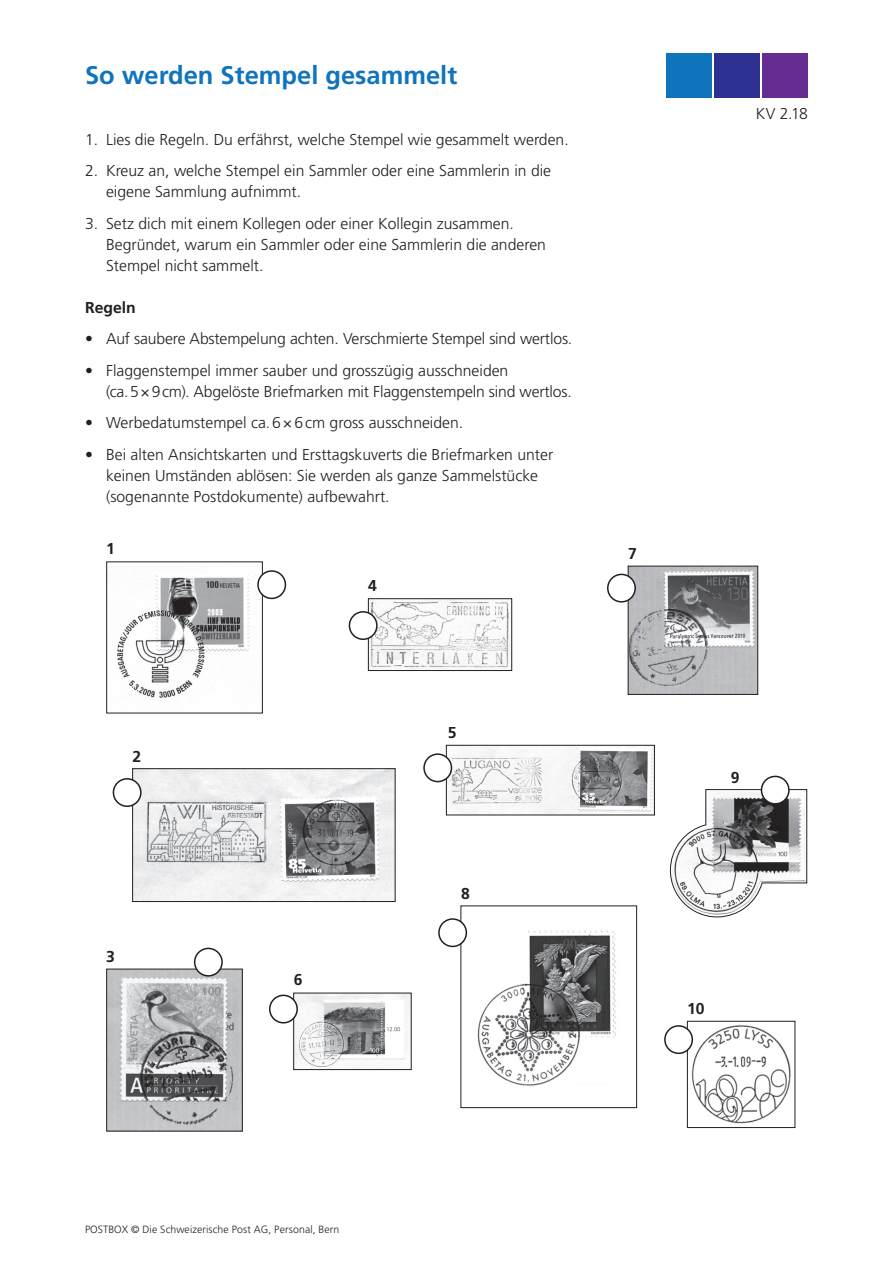
<style>
.page{position:relative;width:893px;height:1263px;background:#fff}
.page>*{position:absolute;margin:0;border:0;box-sizing:border-box;transform-origin:0 0}
.t1{font:700 25.5px "Frutiger";color:#1074bc}
.t2{font:300 15.75px/21px "Frutiger";color:#231f20}
.t3{font:700 15.75px "Frutiger";color:#231f20}
.t4{font:300 10.5px "Frutiger LT Std";letter-spacing:.01em;color:#231f20}
</style>
<div class="page">
<div style="left:666px;top:54px;width:46px;height:44px;background:#1074bc"></div>
<div style="left:714px;top:54px;width:46px;height:44px;background:#2e3092"></div>
<div style="left:762px;top:54px;width:46px;height:44px;background:#652d91"></div>
<img style="left:370px;top:600px;width:140px;height:69px">
<div style="left:368px;top:598px;width:144px;height:73px;border:1px solid #231f20"></div>
<img style="left:117px;top:575px;width:144px;height:123px">
<div style="left:106px;top:562px;width:157px;height:151px;border:1px solid #231f20"></div>
<img style="left:134px;top:770px;width:259px;height:130px">
<div style="left:132px;top:768px;width:263px;height:134px;border:1px solid #231f20"></div>
<img style="left:689px;top:1025px;width:102px;height:99px">
<div style="left:687px;top:1021px;width:108px;height:107px;border:1px solid #231f20"></div>
<img style="left:630px;top:568px;width:126px;height:125px">
<div style="left:628px;top:566px;width:130px;height:129px;border:1px solid #231f20"></div>
<img style="left:108px;top:971px;width:133px;height:158px">
<div style="left:106px;top:969px;width:137px;height:162px;border:1px solid #231f20"></div>
<img style="left:295px;top:995px;width:114px;height:73px">
<div style="left:293px;top:993px;width:118px;height:77px;border:1px solid #231f20"></div>
<img style="left:477px;top:930px;width:139px;height:156px">
<div style="left:461px;top:906px;width:176px;height:202px;border:1px solid #231f20"></div>
<img style="left:448px;top:747px;width:205px;height:66px">
<div style="left:446px;top:745px;width:209px;height:70px;border:1px solid #231f20"></div>
<div style="left:258px;top:571px;width:27px;height:27px;background:#fff;border-radius:50%"></div>
<div style="left:257px;top:570px;width:29px;height:29px;border:2px solid #231f20;border-radius:50%"></div>
<div style="left:113px;top:779px;width:28px;height:27px;background:#fff;border-radius:50%"></div>
<div style="left:113px;top:778px;width:29px;height:29px;border:2px solid #231f20;border-radius:50%"></div>
<div style="left:349px;top:612px;width:28px;height:27px;background:#fff;border-radius:50%"></div>
<div style="left:349px;top:611px;width:29px;height:29px;border:2px solid #231f20;border-radius:50%"></div>
<div style="left:608px;top:574px;width:27px;height:28px;background:#fff;border-radius:50%"></div>
<div style="left:607px;top:574px;width:29px;height:29px;border:2px solid #231f20;border-radius:50%"></div>
<div style="left:424px;top:754px;width:27px;height:27px;background:#fff;border-radius:50%"></div>
<div style="left:423px;top:753px;width:29px;height:29px;border:2px solid #231f20;border-radius:50%"></div>
<div style="left:439px;top:919px;width:27px;height:27px;background:#fff;border-radius:50%"></div>
<div style="left:438px;top:918px;width:29px;height:29px;border:2px solid #231f20;border-radius:50%"></div>
<div style="left:665px;top:1026px;width:27px;height:27px;background:#fff;border-radius:50%"></div>
<div style="left:664px;top:1025px;width:29px;height:29px;border:2px solid #231f20;border-radius:50%"></div>
<div style="left:270px;top:995px;width:27px;height:28px;background:#fff;border-radius:50%"></div>
<div style="left:269px;top:994px;width:29px;height:29px;border:2px solid #231f20;border-radius:50%"></div>
<div style="left:195px;top:948px;width:27px;height:28px;background:#fff;border-radius:50%"></div>
<div style="left:194px;top:948px;width:29px;height:28px;border:2px solid #231f20;border-radius:50%"></div>
<svg style="left:670px;top:789px;width:137px;height:128px"></svg>
<div style="left:761px;top:776px;width:28px;height:28px;background:#fff;border-radius:50%"></div>
<div style="left:761px;top:776px;width:29px;height:28px;border:2px solid #231f20;border-radius:50%"></div>
<p class="t1" style="left:85px;top:60px;width:374px">So werden Stempel gesammelt</p>
<p class="t2" style="left:85px;top:129px;width:485px">1. Lies die Regeln. Du erfährst, welche Stempel wie gesammelt werden.</p>
<p class="t2" style="left:106px;top:160px;width:447px;text-indent:-21px">2. Kreuz an, welche Stempel ein Sammler oder eine Sammlerin in die eigene Sammlung aufnimmt.</p>
<p class="t2" style="left:106px;top:213px;width:441px;text-indent:-21px">3. Setz dich mit einem Kollegen oder einer Kollegin zusammen.<br>Begründet, warum ein Sammler oder eine Sammlerin die anderen<br>Stempel nicht sammelt.</p>
<p class="t3" style="left:85px;top:298px;width:52px">Regeln</p>
<p class="t2" style="left:85px;top:328px;width:489px">• Auf saubere Abstempelung achten. Verschmierte Stempel sind wertlos.</p>
<p class="t2" style="left:106px;top:360px;width:467px;text-indent:-21px">• Flaggenstempel immer sauber und grosszügig ausschneiden<br>(ca. 5 × 9 cm). Abgelöste Briefmarken mit Flaggenstempeln sind wertlos.</p>
<p class="t2" style="left:85px;top:412px;width:380px">• Werbedatumstempel ca. 6 × 6 cm gross ausschneiden.</p>
<p class="t2" style="left:106px;top:444px;width:449px;text-indent:-21px">• Bei alten Ansichtskarten und Ersttagskuverts die Briefmarken unter keinen Umständen ablösen: Sie werden als ganze Sammelstücke (sogenannte Postdokumente) aufbewahrt.</p>
<p class="t3" style="left:106px;top:540px;width:10px">1</p>
<p class="t3" style="left:628px;top:544px;width:10px">7</p>
<p class="t3" style="left:368px;top:576px;width:10px">4</p>
<p class="t2" style="left:756px;top:103px;width:54px">KV 2.18</p>
<p class="t3" style="left:133px;top:747px;width:10px">2</p>
<p class="t3" style="left:106px;top:947px;width:10px">3</p>
<p class="t3" style="left:294px;top:970px;width:10px">6</p>
<p class="t3" style="left:448px;top:723px;width:10px">5</p>
<p class="t3" style="left:461px;top:884px;width:10px">8</p>
<p class="t3" style="left:731px;top:768px;width:10px">9</p>
<p class="t3" style="left:687px;top:999px;width:19px">10</p>
<p class="t4" style="left:85px;top:1224px;width:256px">POSTBOX © Die Schweizerische Post AG, Personal, Bern</p>
</div>
